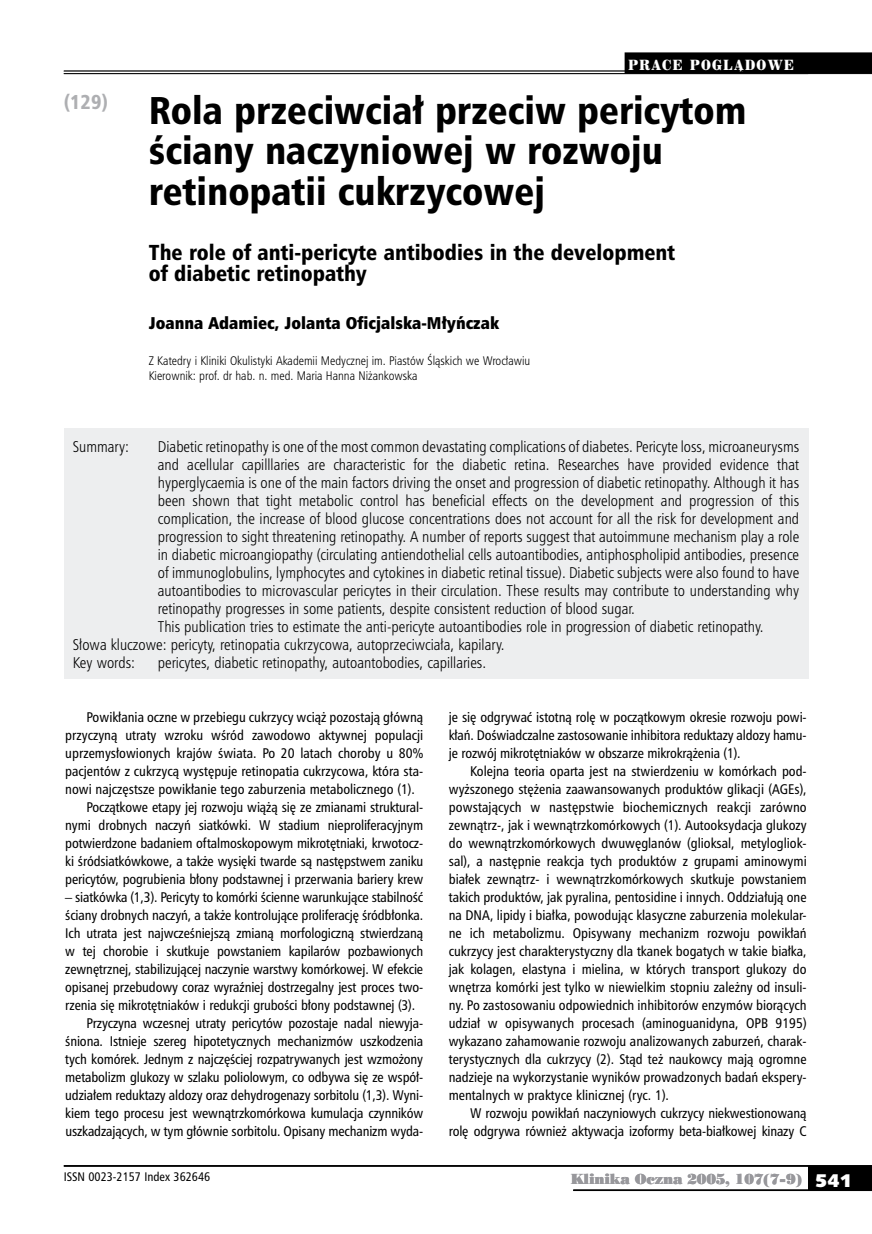
<style>
.page{position:relative;width:872px;height:1234px;background:#fff}
.page>*{position:absolute;margin:0;border:0;box-sizing:border-box;transform-origin:0 0}
.t1{font:37.5px/40.5px "Humnst 777 Blk Cn PL";color:#000}
.t2{font:21px/21px "Humnst 777 Blk Cn PL";color:#000}
.t3{font:19.5px "Humnst 777 Blk Cn PL";color:#aeafb2}
.t4{font:16.5px "Humnst 777 X Blk Cn PL";color:#000}
.t5{font:15px "Humnst 777 Lt Cn PL";color:#000}
.t6{font:13.5px/18px "Humnst 777 Cn PL";letter-spacing:-.01em;color:#000;text-align:justify}
.t7{font:13.5px "Poster Bodoni PL";letter-spacing:-.015em;color:#98989c}
.t8{font:13.5px "Century 725 Blk PL";letter-spacing:.13em;color:#fff;scale:.8 1}
.t9{font:12px/15px "Humnst 777 Lt Cn PL";color:#000}
.t10{font:12px "Humnst 777 Cn PL";color:#000}
.s1{font-family:"Humanst 531 U Blk PL";font-size:18px;color:#fff}
</style>
<div class="page">
<div style="left:808px;top:1165px;width:64px;height:25px;background:#000"></div>
<hr style="left:64px;top:1164px;width:808px;height:2px;background:#000">
<hr style="left:573px;top:1189px;width:299px;height:1px;background:#000">
<hr style="left:64px;top:71px;width:808px;height:1px;background:#000">
<hr style="left:64px;top:73px;width:808px;height:1px;background:#000">
<div style="left:64px;top:428px;width:744px;height:250px;background:#edeeef"></div>
<div style="left:624px;top:52px;width:248px;height:22px;background:#000"></div>
<h3 class="t3" style="left:64px;top:89px;width:46px">(129)</h3>
<p class="t8" style="left:628px;top:56px;width:209px">PRACE POGLĄDOWE</p>
<h1 class="t1" style="left:149px;top:89px;width:599px">Rola przeciwciał przeciw pericytom ściany naczyniowej w rozwoju retinopatii cukrzycowej</h1>
<h2 class="t2" style="left:149px;top:241px;width:528px">The role of anti-pericyte antibodies in the development of diabetic retinopathy</h2>
<p class="t4" style="left:149px;top:312px;width:351px">Joanna Adamiec, Jolanta Oficjalska-Młyńczak</p>
<p class="t9" style="left:149px;top:353px;width:383px">Z Katedry i Kliniki Okulistyki Akademii Medycznej im. Piastów Śląskich we Wrocławiu<br>Kierownik: prof. dr hab. n. med. Maria Hanna Niżankowska</p>
<p class="t5" style="left:73px;top:436px;width:58px">Summary:</p>
<p class="t5" style="left:158px;top:436px;width:643px">Diabetic retinopathy is one of the most common devastating complications of diabetes. Pericyte loss, microaneurysms</p>
<p class="t5" style="left:158px;top:454px;width:643px">and acellular capilllaries are characteristic for the diabetic retina. Researches have provided evidence that</p>
<p class="t5" style="left:158px;top:472px;width:643px">hyperglycaemia is one of the main factors driving the onset and progression of diabetic retinopathy. Although it has</p>
<p class="t5" style="left:158px;top:490px;width:643px">been shown that tight metabolic control has beneficial effects on the development and progression of this</p>
<p class="t5" style="left:158px;top:508px;width:643px">complication, the increase of blood glucose concentrations does not account for all the risk for development and</p>
<p class="t5" style="left:158px;top:526px;width:643px">progression to sight threatening retinopathy. A number of reports suggest that autoimmune mechanism play a role</p>
<p class="t5" style="left:158px;top:544px;width:643px">in diabetic microangiopathy (circulating antiendothelial cells autoantibodies, antiphospholipid antibodies, presence</p>
<p class="t5" style="left:158px;top:562px;width:643px">of immunoglobulins, lymphocytes and cytokines in diabetic retinal tissue). Diabetic subjects were also found to have</p>
<p class="t5" style="left:158px;top:580px;width:643px">autoantibodies to microvascular pericytes in their circulation. These results may contribute to understanding why</p>
<p class="t5" style="left:158px;top:598px;width:478px">retinopathy progresses in some patients, despite consistent reduction of blood sugar.</p>
<p class="t5" style="left:158px;top:616px;width:607px">This publication tries to estimate the anti-pericyte autoantibodies role in progression of diabetic retinopathy.</p>
<p class="t5" style="left:73px;top:634px;width:433px">Słowa kluczowe: pericyty, retinopatia cukrzycowa, autoprzeciwciała, kapilary.</p>
<p class="t5" style="left:73px;top:652px;width:64px">Key words:</p>
<p class="t5" style="left:158px;top:652px;width:330px">pericytes, diabetic retinopathy, autoantobodies, capillaries.</p>
<p class="t6" style="left:87px;top:707px;width:338px">Powikłania oczne w przebiegu cukrzycy wciąż pozostają główną</p>
<p class="t6" style="left:65px;top:725px;width:359px">przyczyną utraty wzroku wśród zawodowo aktywnej populacji</p>
<p class="t6" style="left:65px;top:743px;width:359px">uprzemysłowionych krajów świata. Po 20 latach choroby u 80%</p>
<p class="t6" style="left:65px;top:761px;width:358px">pacjentów z cukrzycą występuje retinopatia cukrzycowa, która sta-</p>
<p class="t6" style="left:65px;top:779px;width:351px">nowi najczęstsze powikłanie tego zaburzenia metabolicznego (1).</p>
<p class="t6" style="left:87px;top:797px;width:337px">Początkowe etapy jej rozwoju wiążą się ze zmianami struktural-</p>
<p class="t6" style="left:65px;top:815px;width:359px">nymi drobnych naczyń siatkówki. W stadium nieproliferacyjnym</p>
<p class="t6" style="left:65px;top:833px;width:358px">potwierdzone badaniem oftalmoskopowym mikrotętniaki, krwotocz-</p>
<p class="t6" style="left:65px;top:851px;width:359px">ki śródsiatkówkowe, a także wysięki twarde są następstwem zaniku</p>
<p class="t6" style="left:65px;top:869px;width:359px">pericytów, pogrubienia błony podstawnej i przerwania bariery krew</p>
<p class="t6" style="left:65px;top:887px;width:359px">– siatkówka (1,3). Pericyty to komórki ścienne warunkujące stabilność</p>
<p class="t6" style="left:65px;top:905px;width:359px">ściany drobnych naczyń, a także kontrolujące proliferację śródbłonka.</p>
<p class="t6" style="left:65px;top:923px;width:359px">Ich utrata jest najwcześniejszą zmianą morfologiczną stwierdzaną</p>
<p class="t6" style="left:65px;top:941px;width:359px">w tej chorobie i skutkuje powstaniem kapilarów pozbawionych</p>
<p class="t6" style="left:65px;top:959px;width:359px">zewnętrznej, stabilizującej naczynie warstwy komórkowej. W efekcie</p>
<p class="t6" style="left:65px;top:977px;width:358px">opisanej przebudowy coraz wyraźniej dostrzegalny jest proces two-</p>
<p class="t6" style="left:65px;top:995px;width:351px">rzenia się mikrotętniaków i redukcji grubości błony podstawnej (3).</p>
<p class="t6" style="left:87px;top:1013px;width:337px">Przyczyna wczesnej utraty pericytów pozostaje nadal niewyja-</p>
<p class="t6" style="left:65px;top:1031px;width:359px">śniona. Istnieje szereg hipotetycznych mechanizmów uszkodzenia</p>
<p class="t6" style="left:65px;top:1049px;width:359px">tych komórek. Jednym z najczęściej rozpatrywanych jest wzmożony</p>
<p class="t6" style="left:65px;top:1067px;width:358px">metabolizm glukozy w szlaku poliolowym, co odbywa się ze współ-</p>
<p class="t6" style="left:65px;top:1085px;width:358px">udziałem reduktazy aldozy oraz dehydrogenazy sorbitolu (1,3). Wyni-</p>
<p class="t6" style="left:65px;top:1103px;width:359px">kiem tego procesu jest wewnątrzkomórkowa kumulacja czynników</p>
<p class="t6" style="left:65px;top:1121px;width:358px">uszkadzających, w tym głównie sorbitolu. Opisany mechanizm wyda-</p>
<p class="t10" style="left:64px;top:1168px;width:148px">ISSN 0023-2157 Index 362646</p>
<p class="t6" style="left:449px;top:707px;width:358px">je się odgrywać istotną rolę w początkowym okresie rozwoju powi&shy;kłań. Doświadczalne zastosowanie inhibitora reduktazy aldozy hamu&shy;je rozwój mikrotętniaków w obszarze mikrokrążenia (1).</p>
<p class="t6" style="left:449px;top:761px;width:359px;text-indent:21px">Kolejna teoria oparta jest na stwierdzeniu w komórkach pod&shy;wyższonego stężenia zaawansowanych produktów glikacji (AGEs), powstających w następstwie biochemicznych reakcji zarówno zewnątrz-, jak i wewnątrzkomórkowych (1). Autooksydacja glukozy do wewnątrzkomórkowych dwuwęglanów (glioksal, metylogliok&shy;sal), a następnie reakcja tych produktów z grupami aminowymi białek zewnątrz- i wewnątrzkomórkowych skutkuje powstaniem takich produktów, jak pyralina, pentosidine i innych. Oddziałują one na DNA, lipidy i białka, powodując klasyczne zaburzenia molekular&shy;ne ich metabolizmu. Opisywany mechanizm rozwoju powikłań cukrzycy jest charakterystyczny dla tkanek bogatych w takie białka, jak kolagen, elastyna i mielina, w których transport glukozy do wnętrza komórki jest tylko w niewielkim stopniu zależny od insuli&shy;ny. Po zastosowaniu odpowiednich inhibitorów enzymów biorących udział w opisywanych procesach (aminoguanidyna, OPB 9195) wykazano zahamowanie rozwoju analizowanych zaburzeń, charak&shy;terystycznych dla cukrzycy (2). Stąd też naukowcy mają ogromne nadzieje na wykorzystanie wyników prowadzonych badań ekspery&shy;mentalnych w praktyce klinicznej (ryc. 1).</p>
<p class="t6" style="left:449px;top:1103px;width:359px;text-align:right">W rozwoju powikłań naczyniowych cukrzycy niekwestionowaną rolę odgrywa również aktywacja izoformy beta-białkowej kinazy C</p>
<p class="t7" style="left:570px;top:1169px;width:283px">Klinika Oczna 2005, 107(7-9) <span class="s1">541</span></p>
</div>
